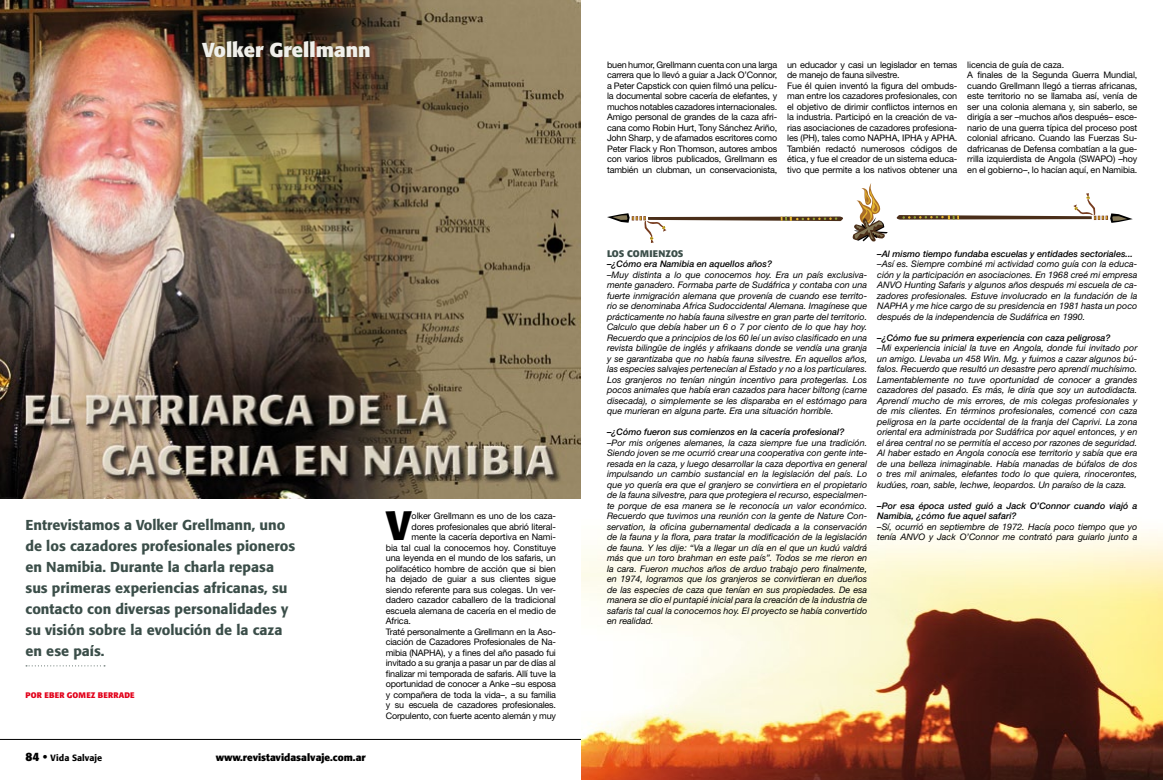
<style>
.page{position:relative;width:1163px;height:780px;background:#fff}
.page>*{position:absolute;margin:0;border:0;box-sizing:border-box;transform-origin:0 0}
.t1{font:700 40.6px "Formata";color:#000}
.t2{font:700 20px "Formata";color:#f0f0eb}
.t3{font:500 14.2px/21px "Formata";color:#3b4e49}
.t4{font:700 10px "Formata";color:#000}
.t5{font:700 9.5px "Formata";color:#3b4e49}
.t6{font:italic 9px/10.5px "Helvetica Neue";color:#000;text-align:justify}
.t7{font:9px/10.5px "Helvetica Neue";letter-spacing:-.01em;color:#000}
.t8{font:italic 500 9px/10.5px "Helvetica Neue";color:#000}
.t9{font:500 9px "Formata";color:#000}
.t10{font:700 8px "Formata";letter-spacing:.02em;color:#e2001a}
.s1{font-weight:700;font-size:12px}
</style>
<div class="page">
<hr style="left:0;top:739px;width:581px;height:1px;background:#000">
<img style="left:581px;top:531px;width:581px;height:249px">
<img style="left:0;top:0;width:580px;height:498px">
<svg style="left:26px;top:665px;width:79px;height:1px"></svg>
<svg style="left:607px;top:183px;width:525px;height:60px"></svg>
<h2 class="t2" style="left:202px;top:37px;width:170px">Volker Grellmann</h2>
<p class="t3" style="left:26px;top:514px;width:271px">Entrevistamos a Volker Grellmann, uno de los cazadores profesionales pioneros en Namibia. Durante la charla repasa sus primeras experiencias africanas, su contacto con diversas personalidades y su visión sobre la evolución de la caza en ese país.</p>
<p class="t10" style="left:26px;top:690px;width:111px">POR EBER GOMEZ BERRADE</p>
<p class="t9" style="left:26px;top:752px;width:78px"><span class="s1">84 •</span> Vida Salvaje</p>
<p class="t4" style="left:216px;top:751px;width:151px">www.revistavidasalvaje.com.ar</p>
<h1 class="t1" style="left:386px;top:500px;width:28px">V</h1>
<p class="t7" style="left:411px;top:510px;width:146px">olker Grellmann es uno de los caza-</p>
<p class="t7" style="left:411px;top:521px;width:146px">dores profesionales que abrió literal-</p>
<p class="t7" style="left:411px;top:531px;width:146px">mente la cacería deportiva en Nami-</p>
<p class="t7" style="left:386px;top:542px;width:172px">bia tal cual la conocemos hoy. Constituye</p>
<p class="t7" style="left:386px;top:552px;width:172px">una leyenda en el mundo de los safaris, un</p>
<p class="t7" style="left:386px;top:563px;width:172px">polifacético hombre de acción que si bien</p>
<p class="t7" style="left:386px;top:573px;width:172px">ha dejado de guiar a sus clientes sigue</p>
<p class="t7" style="left:386px;top:584px;width:172px">siendo referente para sus colegas. Un ver-</p>
<p class="t7" style="left:386px;top:594px;width:172px">dadero cazador caballero de la tradicional</p>
<p class="t7" style="left:386px;top:605px;width:172px">escuela alemana de cacería en el medio de</p>
<p class="t7" style="left:386px;top:615px;width:27px">Africa.</p>
<p class="t7" style="left:386px;top:626px;width:172px">Traté personalmente a Grellmann en la Aso-</p>
<p class="t7" style="left:386px;top:636px;width:172px">ciación de Cazadores Profesionales de Na-</p>
<p class="t7" style="left:386px;top:647px;width:172px">mibia (NAPHA), y a fines del año pasado fui</p>
<p class="t7" style="left:386px;top:657px;width:172px">invitado a su granja a pasar un par de días al</p>
<p class="t7" style="left:386px;top:668px;width:172px">finalizar mi temporada de safaris. Allí tuve la</p>
<p class="t7" style="left:386px;top:678px;width:172px">oportunidad de conocer a Anke –su esposa</p>
<p class="t7" style="left:386px;top:689px;width:172px">y compañera de toda la vida–, a su familia</p>
<p class="t7" style="left:386px;top:699px;width:172px">y su escuela de cazadores profesionales.</p>
<p class="t7" style="left:386px;top:710px;width:172px">Corpulento, con fuerte acento alemán y muy</p>
<p class="t7" style="left:607px;top:59px;width:172px;text-align:justify">buen humor, Grellmann cuenta con una larga carrera que lo llevó a guiar a Jack O’Connor, a Peter Capstick con quien filmó una pelícu&shy;la documental sobre cacería de elefantes, y muchos notables cazadores internacionales.<br>Amigo personal de grandes de la caza afri&shy;cana como Robin Hurt, Tony Sánchez Ariño, John Sharp, y de afamados escritores como Peter Flack y Ron Thomson, autores ambos con varios libros publicados, Grellmann es también un clubman, un conservacionista,</p>
<p class="t7" style="left:787px;top:59px;width:172px">un educador y casi un legislador en temas de manejo de fauna silvestre.<br>Fue él quien inventó la figura del ombuds&shy;man entre los cazadores profesionales, con el objetivo de dirimir conflictos internos en la industria. Participó en la creación de va&shy;rias asociaciones de cazadores profesiona&shy;les (PH), tales como NAPHA, IPHA y APHA.<br>También redactó numerosos códigos de ética, y fue el creador de un sistema educa&shy;tivo que permite a los nativos obtener una</p>
<p class="t7" style="left:967px;top:59px;width:172px">licencia de guía de caza.<br>A finales de la Segunda Guerra Mundial, cuando Grellmann llegó a tierras africanas, este territorio no se llamaba así, venía de ser una colonia alemana y, sin saberlo, se dirigía a ser –muchos años después– esce&shy;nario de una guerra típica del proceso post colonial africano. Cuando las Fuerzas Su&shy;dafricanas de Defensa combatían a la gue&shy;rrilla izquierdista de Angola (SWAPO) –hoy en el gobierno–, lo hacían aquí, en Namibia.</p>
<p class="t5" style="left:607px;top:247px;width:78px">LOS COMIENZOS</p>
<p class="t8" style="left:607px;top:258px;width:166px">–¿Cómo era Namibia en aquellos años?</p>
<p class="t6" style="left:607px;top:269px;width:262px">–Muy distinta a lo que conocemos hoy. Era un país exclusiva&shy;mente ganadero. Formaba parte de Sudáfrica y contaba con una fuerte inmigración alemana que provenía de cuando ese territo&shy;rio se denominaba Africa Sudoccidental Alemana. Imagínese que prácticamente no había fauna silvestre en gran parte del territorio.<br>Calculo que debía haber un 6 o 7 por ciento de lo que hay hoy.<br>Recuerdo que a principios de los 60 leí un aviso clasificado en una revista bilingüe de inglés y afrikaans donde se vendía una granja y se garantizaba que no había fauna silvestre. En aquellos años, las especies salvajes pertenecían al Estado y no a los particulares.<br>Los granjeros no tenían ningún incentivo para protegerlas. Los pocos animales que había eran cazados para hacer biltong (carne disecada), o simplemente se les disparaba en el estómago para que murieran en alguna parte. Era una situación horrible.</p>
<p class="t8" style="left:607px;top:427px;width:239px">–¿Cómo fueron sus comienzos en la cacería profesional?</p>
<p class="t6" style="left:607px;top:437px;width:262px">–Por mis orígenes alemanes, la caza siempre fue una tradición.<br>Siendo joven se me ocurrió crear una cooperativa con gente inte&shy;resada en la caza, y luego desarrollar la caza deportiva en general impulsando un cambio sustancial en la legislación del país. Lo que yo quería era que el granjero se convirtiera en el propietario de la fauna silvestre, para que protegiera el recurso, especialmen&shy;te porque de esa manera se le reconocía un valor económico.<br>Recuerdo que tuvimos una reunión con la gente de Nature Con&shy;servation, la oficina gubernamental dedicada a la conservación de la fauna y la flora, para tratar la modificación de la legislación de fauna. Y les dije: “Va a llegar un día en el que un kudú valdrá más que un toro brahman en este país”. Todos se me rieron en la cara. Fueron muchos años de arduo trabajo pero finalmente, en 1974, logramos que los granjeros se convirtieran en dueños de las especies de caza que tenían en sus propiedades. De esa manera se dio el puntapié inicial para la creación de la industria de safaris tal cual la conocemos hoy. El proyecto se había convertido en realidad.</p>
<p class="t8" style="left:877px;top:248px;width:257px">–Al mismo tiempo fundaba escuelas y entidades sectoriales...</p>
<p class="t6" style="left:877px;top:258px;width:262px">–Así es. Siempre combiné mi actividad como guía con la educa&shy;ción y la participación en asociaciones. En 1968 creé mi empresa ANVO Hunting Safaris y algunos años después mi escuela de ca&shy;zadores profesionales. Estuve involucrado en la fundación de la NAPHA y me hice cargo de su presidencia en 1981 hasta un poco después de la independencia de Sudáfrica en 1990.</p>
<p class="t8" style="left:877px;top:332px;width:235px">–¿Cómo fue su primera experiencia con caza peligrosa?</p>
<p class="t6" style="left:877px;top:342px;width:262px">–Mi experiencia inicial la tuve en Angola, donde fui invitado por un amigo. Llevaba un 458 Win. Mg. y fuimos a cazar algunos bú&shy;falos. Recuerdo que resultó un desastre pero aprendí muchísimo.<br>Lamentablemente no tuve oportunidad de conocer a grandes cazadores del pasado. Es más, le diría que soy un autodidacta.<br>Aprendí mucho de mis errores, de mis colegas profesionales y de mis clientes. En términos profesionales, comencé con caza peligrosa en la parte occidental de la franja del Caprivi. La zona oriental era administrada por Sudáfrica por aquel entonces, y en el área central no se permitía el acceso por razones de seguridad.<br>Al haber estado en Angola conocía ese territorio y sabía que era de una belleza inimaginable. Había manadas de búfalos de dos o tres mil animales, elefantes todo lo que quiera, rinocerontes, kudúes, roan, sable, lechwe, leopardos. Un paraíso de la caza.</p>
<p class="t8" style="left:877px;top:500px;width:262px">–Por esa época usted guió a Jack O’Connor cuando viajó a<br>Namibia, ¿cómo fue aquel safari?</p>
<p class="t6" style="left:877px;top:521px;width:262px">–Sí, ocurrió en septiembre de 1972. Hacía poco tiempo que yo</p>
<p class="t6" style="left:877px;top:531px;width:262px">tenía ANVO y Jack O’Connor me contrató para guiarlo junto a</p>
</div>
